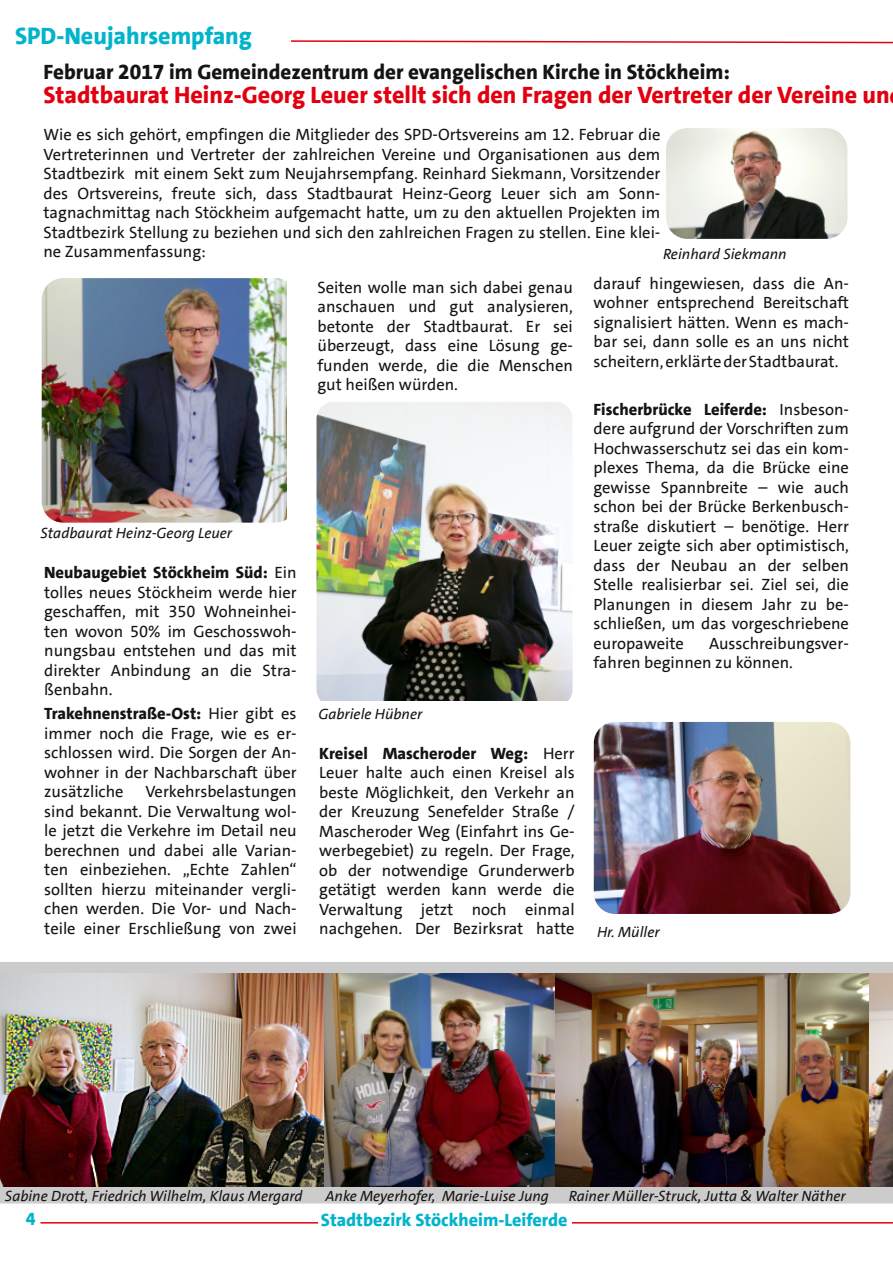
<style>
.page{position:relative;width:893px;height:1263px;background:#fff}
.page>*{position:absolute;margin:0;border:0;box-sizing:border-box;transform-origin:0 0}
.t1{font:800 24px "SPD The Sans";color:#e20010}
.t2{font:800 24px "SPD The Sans";color:#02b4cb}
.t3{font:800 21px "SPD The Sans";color:#161413}
.t4{font:800 18px "SPD The Sans";color:#02b4cb}
.t5{font:16.5px/19.5px "SPD The Sans";color:#161413;text-align:justify}
.t6{font:italic 15px "SPD The Sans";color:#161413}
.s1{font-weight:800}
</style>
<div class="page">
<svg style="left:291px;top:40px;width:602px;height:4px"></svg>
<hr style="left:40px;top:1222px;width:853px;height:1px;background:#e20010">
<div style="left:318px;top:1212px;width:253px;height:23px;background:#fff"></div>
<svg style="left:0;top:962px;width:893px;height:242px"></svg>
<img style="left:42px;top:278px;width:245px;height:245px">
<img style="left:331px;top:974px;width:538px;height:212px">
<img style="left:0;top:974px;width:331px;height:212px">
<img style="left:869px;top:974px;width:24px;height:212px">
<img style="left:316px;top:402px;width:256px;height:298px">
<img style="left:594px;top:722px;width:256px;height:192px;border-radius:21px">
<img style="left:666px;top:128px;width:181px;height:111px;border-radius:21px">
<h1 class="t2" style="left:15px;top:20px;width:238px">SPD‐Neujahrsempfang</h1>
<p class="t3" style="left:43px;top:59px;width:688px">Februar 2017 im Gemeindezentrum der evangelischen Kirche in Stöckheim:</p>
<h1 class="t1" style="left:43px;top:80px;width:848px">Stadtbaurat Heinz‐Georg Leuer stellt sich den Fragen der Vertreter der Vereine un</h1>
<p class="t5" style="left:43px;top:125px;width:618px">Wie es sich gehört, empfingen die Mitglieder des SPD‐Ortsvereins am 12. Februar die Vertreterinnen und Vertreter der zahlreichen Vereine und Organisationen aus dem Stadtbezirk mit einem Sekt zum Neujahrsempfang. Reinhard Siekmann, Vorsitzender des Ortsvereins, freute sich, dass Stadtbaurat Heinz‐Georg Leuer sich am Sonn‐ tagnachmittag nach Stöckheim aufgemacht hatte, um zu den aktuellen Projekten im Stadtbezirk Stellung zu beziehen und sich den zahlreichen Fragen zu stellen. Eine klei‐ ne Zusammenfassung:</p>
<p class="t6" style="left:663px;top:244px;width:125px">Reinhard Siekmann</p>
<p class="t6" style="left:40px;top:523px;width:193px">Stadbaurat Heinz‐Georg Leuer</p>
<p class="t5" style="left:44px;top:563px;width:254px"><span class="s1">Neubaugebiet Stöckheim Süd:</span> Ein tolles neues Stöckheim werde hier geschaffen, mit 350 Wohneinhei‐ ten wovon 50% im Geschosswoh‐ nungsbau entstehen und das mit direkter Anbindung an die Stra‐ ßenbahn.</p>
<p class="t5" style="left:44px;top:704px;width:254px"><span class="s1">Trakehnenstraße‐Ost:</span> Hier gibt es immer noch die Frage, wie es er‐ schlossen wird. Die Sorgen der An‐ wohner in der Nachbarschaft über zusätzliche</p>
<p class="t5" style="left:44px;top:782px;width:254px;text-indent:101px">Verkehrsbelastungen sind bekannt. Die Verwaltung wol‐ le jetzt die Verkehre im Detail neu berechnen und dabei alle Varian‐ ten einbeziehen. „Echte Zahlen“ sollten hierzu miteinander vergli‐ chen werden. Die Vor‐ und Nach‐ teile einer Erschließung von zwei</p>
<p class="t5" style="left:317px;top:277px;width:257px">Seiten wolle man sich dabei genau anschauen und gut analysieren, betonte der Stadtbaurat. Er sei überzeugt, dass eine Lösung ge‐ funden werde, die die Menschen gut heißen würden.</p>
<p class="t6" style="left:318px;top:704px;width:106px">Gabriele Hübner</p>
<p class="t5" style="left:319px;top:743px;width:257px"><span class="s1">Kreisel Mascheroder Weg:</span> Herr Leuer halte auch einen Kreisel als beste Möglichkeit, den Verkehr an der Kreuzung Senefelder Straße / Mascheroder Weg (Einfahrt ins Ge‐ werbegebiet) zu regeln. Der Frage, ob der notwendige Grunderwerb getätigt werden kann werde die Verwaltung jetzt noch einmal nachgehen. Der Bezirksrat hatte</p>
<p class="t5" style="left:593px;top:273px;width:257px">darauf hingewiesen, dass die An‐ wohner entsprechend Bereitschaft signalisiert hätten. Wenn es mach‐ bar sei, dann solle es an uns nicht scheitern,erklärtederStadtbaurat.</p>
<p class="t5" style="left:593px;top:399px;width:257px"><span class="s1">Fischerbrücke Leiferde:</span> Insbeson‐ dere aufgrund der Vorschriften zum Hochwasserschutz sei das ein kom‐ plexes Thema, da die Brücke eine gewisse Spannbreite – wie auch schon bei der Brücke Berkenbusch‐ straße diskutiert – benötige. Herr Leuer zeigte sich aber optimistisch, dass der Neubau an der selben Stelle realisierbar sei. Ziel sei, die Planungen in diesem Jahr zu be‐ schließen, um das vorgeschriebene europaweite</p>
<p class="t5" style="left:593px;top:633px;width:257px;text-indent:115px">Ausschreibungsver‐ fahren beginnen zu können.</p>
<p class="t6" style="left:597px;top:922px;width:64px">Hr. Müller</p>
<p class="t6" style="left:5px;top:1186px;width:299px">Sabine Drott, Friedrich Wilhelm, Klaus Mergard</p>
<p class="t6" style="left:326px;top:1186px;width:225px">Anke Meyerhofer, Marie‐Luise Jung</p>
<p class="t6" style="left:569px;top:1186px;width:279px">Rainer Müller‐Struck, Jutta &amp; Walter Näther</p>
<p class="t4" style="left:26px;top:1208px;width:11px">4</p>
<p class="t4" style="left:321px;top:1208px;width:248px">Stadtbezirk Stöckheim‐Leiferde</p>
</div>
